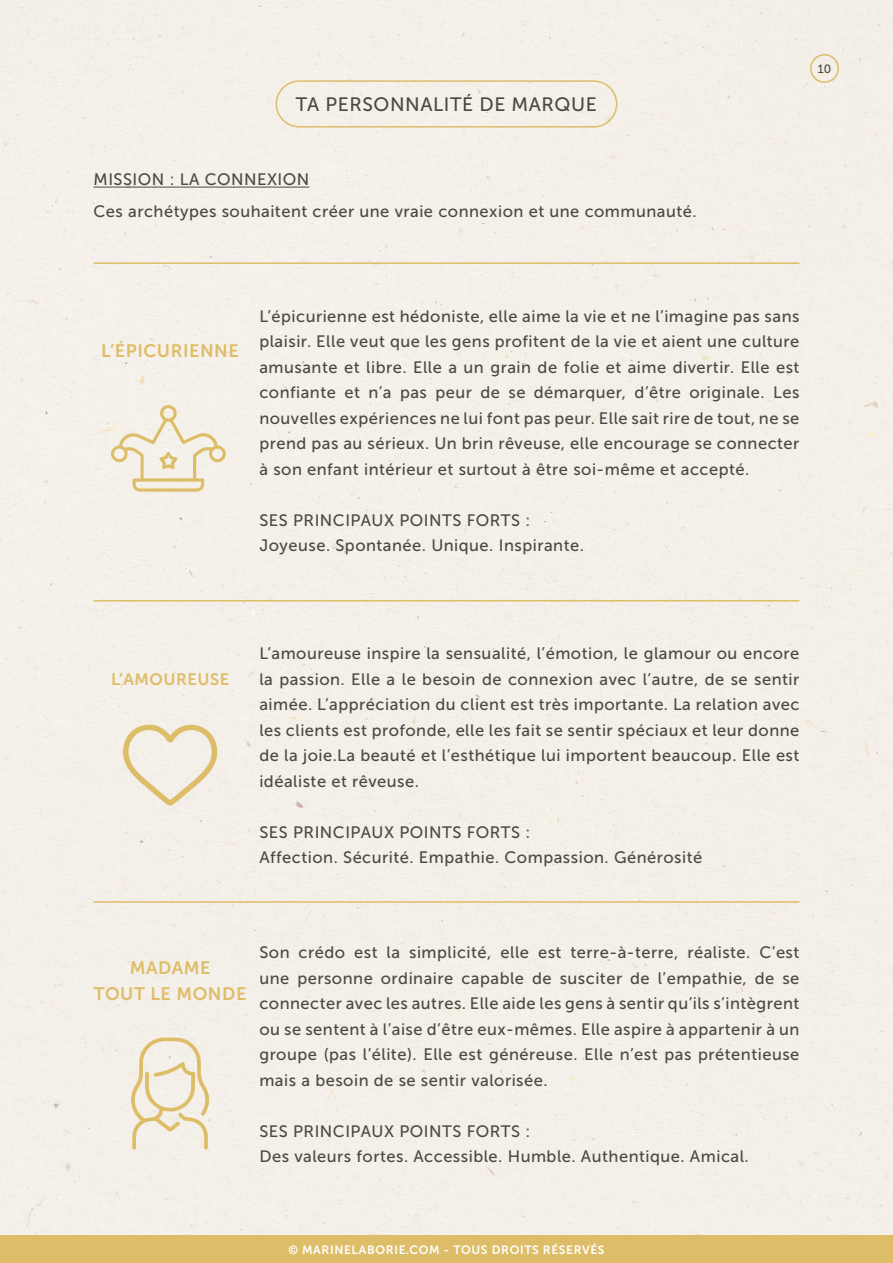
<style>
.page{position:relative;width:893px;height:1263px;background:#fff}
.page>*{position:absolute;margin:0;border:0;box-sizing:border-box;transform-origin:0 0}
.t1{font:19.35px "Museo Sans 500";letter-spacing:.03em;color:#4a4944}
.t2{font:18px "Museo Sans 700";letter-spacing:.03em;color:#debd69}
.t3{font:16.5px/25.5px "Museo Sans 500";letter-spacing:.03em;color:#4a4944;text-align:justify}
.t4{font:16.5px "Museo Sans 700";letter-spacing:.03em;color:#debd69}
.t5{font:12px "Museo Sans 700";letter-spacing:.05em;color:#fff}
.t6{font:12px "Museo Sans 500";color:#4a4944}
</style>
<div class="page">
<div style="left:0;top:0;width:893px;height:1235px;background:#f4f0e9"></div>
<div style="left:0;top:1235px;width:893px;height:28px;background:#debd69"></div>
<div style="left:276px;top:80px;width:341px;height:48px;border:2px solid #debd69;border-radius:23px"></div>
<hr style="left:94px;top:187px;width:215px;height:1px;background:#4a4944">
<hr style="left:94px;top:901px;width:705px;height:2px;background:#debd69">
<hr style="left:94px;top:600px;width:705px;height:1px;background:#debd69">
<hr style="left:94px;top:262px;width:705px;height:2px;background:#debd69">
<svg style="left:110px;top:404px;width:116px;height:88px"></svg>
<svg style="left:121px;top:723px;width:96px;height:83px"></svg>
<svg style="left:128px;top:1037px;width:82px;height:112px"></svg>
<div style="left:810px;top:54px;width:29px;height:29px;border:2px solid #debd69;border-radius:14px"></div>
<p class="t1" style="left:296px;top:94px;width:303px">TA PERSONNALITÉ DE MARQUE</p>
<p class="t3" style="left:94px;top:167px;width:217px">MISSION : LA CONNEXION</p>
<p class="t3" style="left:94px;top:199px;width:605px">Ces archétypes souhaitent créer une vraie connexion et une communauté.</p>
<p class="t6" style="left:818px;top:62px;width:15px">10</p>
<p class="t2" style="left:101px;top:340px;width:139px">L’ÉPICURIENNE</p>
<p class="t3" style="left:259px;top:304px;width:542px">L’épicurienne est hédoniste, elle aime la vie et ne l’imagine pas sans plaisir. Elle veut que les gens profitent de la vie et aient une culture amusante et libre. Elle a un grain de folie et aime divertir. Elle est confiante et n’a pas peur de se démarquer, d’être originale. Les nouvelles expériences ne lui font pas peur. Elle sait rire de tout, ne se prend pas au sérieux. Un brin rêveuse, elle encourage se connecter à son enfant intérieur et surtout à être soi-même et accepté.</p>
<p class="t3" style="left:259px;top:507px;width:272px">SES PRINCIPAUX POINTS FORTS :</p>
<p class="t3" style="left:259px;top:533px;width:326px">Joyeuse. Spontanée. Unique. Inspirante.</p>
<p class="t4" style="left:111px;top:670px;width:120px">L’AMOUREUSE</p>
<p class="t3" style="left:259px;top:641px;width:542px">L’amoureuse inspire la sensualité, l’émotion, le glamour ou encore la passion. Elle a le besoin de connexion avec l’autre, de se sentir aimée. L’appréciation du client est très importante. La relation avec les clients est profonde, elle les fait se sentir spéciaux et leur donne de la joie.La beauté et l’esthétique lui importent beaucoup. Elle est idéaliste et rêveuse.</p>
<p class="t3" style="left:259px;top:819px;width:272px">SES PRINCIPAUX POINTS FORTS :</p>
<p class="t3" style="left:259px;top:845px;width:444px">Affection. Sécurité. Empathie. Compassion. Générosité</p>
<p class="t2" style="left:130px;top:958px;width:82px">MADAME</p>
<p class="t2" style="left:94px;top:984px;width:154px">TOUT LE MONDE</p>
<p class="t3" style="left:259px;top:940px;width:542px">Son crédo est la simplicité, elle est terre-à-terre, réaliste. C’est une personne ordinaire capable de susciter de l’empathie, de se connecter avec les autres. Elle aide les gens à sentir qu’ils s’intègrent ou se sentent à l’aise d’être eux-mêmes. Elle aspire à appartenir à un groupe (pas l’élite). Elle est généreuse. Elle n’est pas prétentieuse mais a besoin de se sentir valorisée.</p>
<p class="t3" style="left:259px;top:1118px;width:272px">SES PRINCIPAUX POINTS FORTS :</p>
<p class="t3" style="left:259px;top:1144px;width:491px">Des valeurs fortes. Accessible. Humble. Authentique. Amical.</p>
<p class="t5" style="left:288px;top:1243px;width:318px">© MARINELABORIE.COM - TOUS DROITS RÉSERVÉS</p>
</div>
